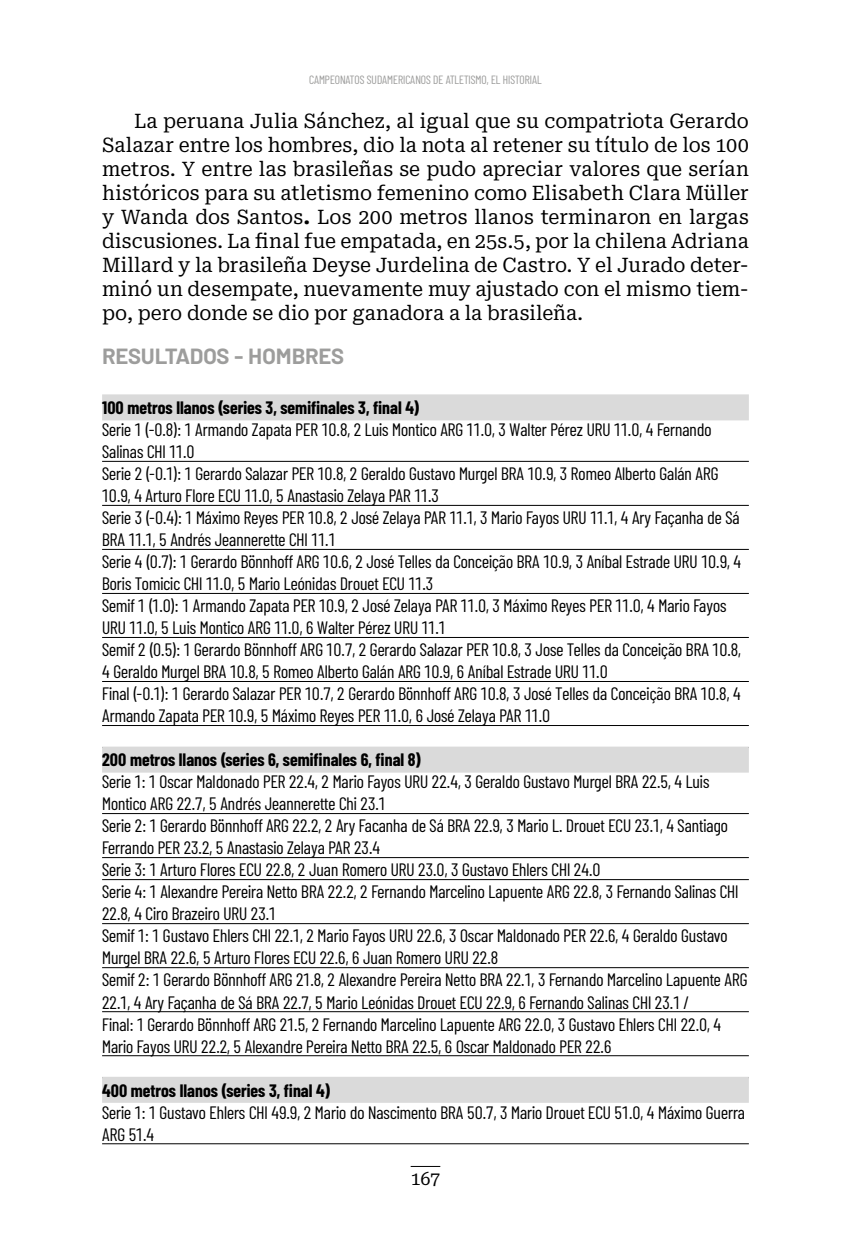
<style>
.page{position:relative;width:851px;height:1248px;background:#fff}
.page>*{position:absolute;margin:0;border:0;box-sizing:border-box;transform-origin:0 0}
.t1{font:700 22px "Barlow";color:#9d9d9c}
.t2{font:semi-condensed 20px/24px "Roboto Serif";letter-spacing:-.005em;color:#000;text-align:justify}
.t3{font:18px/22px "Barlow Condensed";color:#000}
.t4{font:700 18px "Barlow Condensed";color:#000}
.t5{font:semi-condensed 18px "Roboto Serif";color:#000}
.t6{font:12px "Barlow Condensed";color:#9d9d9c}
.s1{font-weight:700}
</style>
<div class="page">
<hr style="left:410px;top:1165px;width:30px;height:1px;background:#000">
<div style="left:102px;top:394px;width:646px;height:26px;background:#dadada"></div>
<hr style="left:102px;top:461px;width:646px;height:1px;background:#000">
<hr style="left:102px;top:505px;width:646px;height:1px;background:#000">
<hr style="left:102px;top:549px;width:646px;height:1px;background:#000">
<hr style="left:102px;top:593px;width:646px;height:1px;background:#000">
<hr style="left:102px;top:637px;width:646px;height:1px;background:#000">
<hr style="left:102px;top:681px;width:646px;height:1px;background:#000">
<hr style="left:102px;top:725px;width:646px;height:1px;background:#000">
<div style="left:102px;top:746px;width:646px;height:26px;background:#dadada"></div>
<hr style="left:102px;top:813px;width:646px;height:1px;background:#000">
<hr style="left:102px;top:857px;width:646px;height:1px;background:#000">
<hr style="left:102px;top:879px;width:646px;height:1px;background:#000">
<hr style="left:102px;top:923px;width:646px;height:1px;background:#000">
<hr style="left:102px;top:967px;width:646px;height:1px;background:#000">
<hr style="left:102px;top:1011px;width:646px;height:1px;background:#000">
<hr style="left:102px;top:1055px;width:646px;height:1px;background:#000">
<div style="left:102px;top:1076px;width:646px;height:26px;background:#dadada"></div>
<hr style="left:102px;top:1143px;width:646px;height:1px;background:#000">
<p class="t6" style="left:309px;top:71px;width:234px">CAMPEONATOS SUDAMERICANOS DE ATLETISMO, EL HISTORIAL</p>
<p class="t2" style="left:102px;top:107px;width:648px;text-indent:32px">La peruana Julia Sánchez, al igual que su compatriota Gerardo Salazar entre los hombres, dio la nota al retener su título de los 100 metros. Y entre las brasileñas se pudo apreciar valores que serían históricos para su atletismo femenino como Elisabeth Clara Müller y Wanda dos Santos<span class="s1">.</span> Los 200 metros llanos terminaron en largas discusiones. La final fue empatada, en 25s.5, por la chilena Adriana Millard y la brasileña Deyse Jurdelina de Castro. Y el Jurado deter&shy;minó un desempate, nuevamente muy ajustado con el mismo tiem&shy;po, pero donde se dio por ganadora a la brasileña.</p>
<p class="t1" style="left:102px;top:340px;width:243px">RESULTADOS - HOMBRES</p>
<p class="t4" style="left:102px;top:395px;width:319px">100 metros llanos (series 3, semifinales 3, final 4)</p>
<p class="t3" style="left:102px;top:417px;width:640px">Serie 1 (-0.8): 1 Armando Zapata PER 10.8, 2 Luis Montico ARG 11.0, 3 Walter Pérez URU 11.0, 4 Fernando Salinas CHI 11.0<br>Serie 2 (-0.1): 1 Gerardo Salazar PER 10.8, 2 Geraldo Gustavo Murgel BRA 10.9, 3 Romeo Alberto Galán ARG 10.9, 4 Arturo Flore ECU 11.0, 5 Anastasio Zelaya PAR 11.3<br>Serie 3 (-0.4): 1 Máximo Reyes PER 10.8, 2 José Zelaya PAR 11.1, 3 Mario Fayos URU 11.1, 4 Ary Façanha de Sá BRA 11.1, 5 Andrés Jeannerette CHI 11.1<br>Serie 4 (0.7): 1 Gerardo Bönnhoff ARG 10.6, 2 José Telles da Conceição BRA 10.9, 3 Aníbal Estrade URU 10.9, 4<br>Boris Tomicic CHI 11.0, 5 Mario Leónidas Drouet ECU 11.3<br>Semif 1 (1.0): 1 Armando Zapata PER 10.9, 2 José Zelaya PAR 11.0, 3 Máximo Reyes PER 11.0, 4 Mario Fayos URU 11.0, 5 Luis Montico ARG 11.0, 6 Walter Pérez URU 11.1<br>Semif 2 (0.5): 1 Gerardo Bönnhoff ARG 10.7, 2 Gerardo Salazar PER 10.8, 3 Jose Telles da Conceição BRA 10.8, 4 Geraldo Murgel BRA 10.8, 5 Romeo Alberto Galán ARG 10.9, 6 Aníbal Estrade URU 11.0<br>Final (-0.1): 1 Gerardo Salazar PER 10.7, 2 Gerardo Bönnhoff ARG 10.8, 3 José Telles da Conceição BRA 10.8, 4<br>Armando Zapata PER 10.9, 5 Máximo Reyes PER 11.0, 6 José Zelaya PAR 11.0</p>
<p class="t4" style="left:102px;top:747px;width:320px">200 metros llanos (series 6, semifinales 6, final 8)</p>
<p class="t3" style="left:102px;top:769px;width:646px">Serie 1: 1 Oscar Maldonado PER 22.4, 2 Mario Fayos URU 22.4, 3 Geraldo Gustavo Murgel BRA 22.5, 4 Luis Montico ARG 22.7, 5 Andrés Jeannerette Chi 23.1<br>Serie 2: 1 Gerardo Bönnhoff ARG 22.2, 2 Ary Facanha de Sá BRA 22.9, 3 Mario L. Drouet ECU 23.1, 4 Santiago Ferrando PER 23.2, 5 Anastasio Zelaya PAR 23.4<br>Serie 3: 1 Arturo Flores ECU 22.8, 2 Juan Romero URU 23.0, 3 Gustavo Ehlers CHI 24.0<br>Serie 4: 1 Alexandre Pereira Netto BRA 22.2, 2 Fernando Marcelino Lapuente ARG 22.8, 3 Fernando Salinas CHI 22.8, 4 Ciro Brazeiro URU 23.1<br>Semif 1: 1 Gustavo Ehlers CHI 22.1, 2 Mario Fayos URU 22.6, 3 Oscar Maldonado PER 22.6, 4 Geraldo Gustavo Murgel BRA 22.6, 5 Arturo Flores ECU 22.6, 6 Juan Romero URU 22.8<br>Semif 2: 1 Gerardo Bönnhoff ARG 21.8, 2 Alexandre Pereira Netto BRA 22.1, 3 Fernando Marcelino Lapuente ARG 22.1, 4 Ary Façanha de Sá BRA 22.7, 5 Mario Leónidas Drouet ECU 22.9, 6 Fernando Salinas CHI 23.1 /<br>Final: 1 Gerardo Bönnhoff ARG 21.5, 2 Fernando Marcelino Lapuente ARG 22.0, 3 Gustavo Ehlers CHI 22.0, 4<br>Mario Fayos URU 22.2, 5 Alexandre Pereira Netto BRA 22.5, 6 Oscar Maldonado PER 22.6</p>
<p class="t4" style="left:102px;top:1077px;width:230px">400 metros llanos (series 3, final 4)</p>
<p class="t3" style="left:102px;top:1099px;width:644px">Serie 1: 1 Gustavo Ehlers CHI 49.9, 2 Mario do Nascimento BRA 50.7, 3 Mario Drouet ECU 51.0, 4 Máximo Guerra<br>ARG 51.4</p>
<p class="t5" style="left:410px;top:1163px;width:31px">167</p>
</div>
